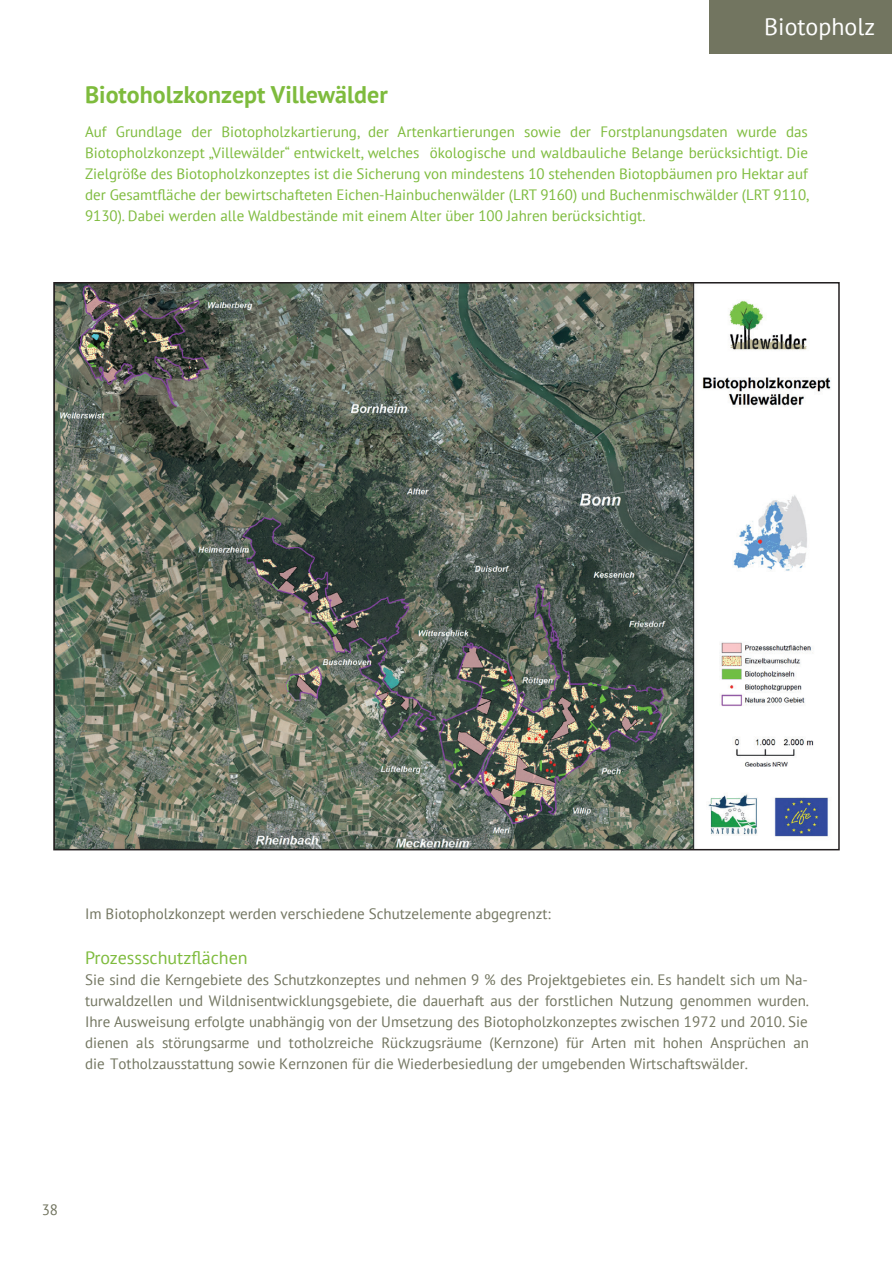
<style>
.page{position:relative;width:893px;height:1263px;background:#fff}
.page>*{position:absolute;margin:0;border:0;box-sizing:border-box;transform-origin:0 0}
.t1{font:700 24px "PT Sans";color:#7ebb3d}
.t2{font:24px "PT Sans";color:#fff}
.t3{font:18px "PT Sans";color:#7ebb3d}
.t4{font:15px/21px "PT Sans";color:#727560;text-align:justify}
.t5{font:15px/21px "PT Sans";color:#7ebb3d;text-align:justify}
</style>
<div class="page">
<img style="left:56px;top:285px;width:775px;height:562px">
<div style="left:709px;top:0;width:183px;height:54px;background:#727560"></div>
<h1 class="t2" style="left:764px;top:11px;width:112px">Biotopholz</h1>
<h1 class="t1" style="left:85px;top:79px;width:304px">Biotoholzkonzept Villewälder</h1>
<p class="t5" style="left:85px;top:121px;width:726px">Auf Grundlage der Biotopholzkartierung, der Artenkartierungen sowie der Forstplanungsdaten wurde das Biotopholzkonzept „Villewälder“ entwickelt, welches ökologische und waldbauliche Belange berücksichtigt. Die Zielgröße des Biotopholzkonzeptes ist die Sicherung von mindestens 10 stehenden Biotopbäumen pro Hektar auf der Gesamtfläche der bewirtschafteten Eichen-Hainbuchenwälder (LRT 9160) und Buchenmischwälder (LRT 9110, 9130). Dabei werden alle Waldbestände mit einem Alter über 100 Jahren berücksichtigt.</p>
<p class="t4" style="left:85px;top:902px;width:467px">Im Biotopholzkonzept werden verschiedene Schutzelemente abgegrenzt:</p>
<p class="t3" style="left:85px;top:946px;width:164px">Prozessschutzflächen</p>
<p class="t4" style="left:85px;top:969px;width:726px">Sie sind die Kerngebiete des Schutzkonzeptes und nehmen 9 % des Projektgebietes ein. Es handelt sich um Na&shy;turwaldzellen und Wildnisentwicklungsgebiete, die dauerhaft aus der forstlichen Nutzung genommen wurden.<br>Ihre Ausweisung erfolgte unabhängig von der Umsetzung des Biotopholzkonzeptes zwischen 1972 und 2010. Sie dienen als störungsarme und totholzreiche Rückzugsräume (Kernzone) für Arten mit hohen Ansprüchen an die Totholzausstattung sowie Kernzonen für die Wiederbesiedlung der umgebenden Wirtschaftswälder.</p>
<p class="t4" style="left:42px;top:1198px;width:18px">38</p>
</div>
